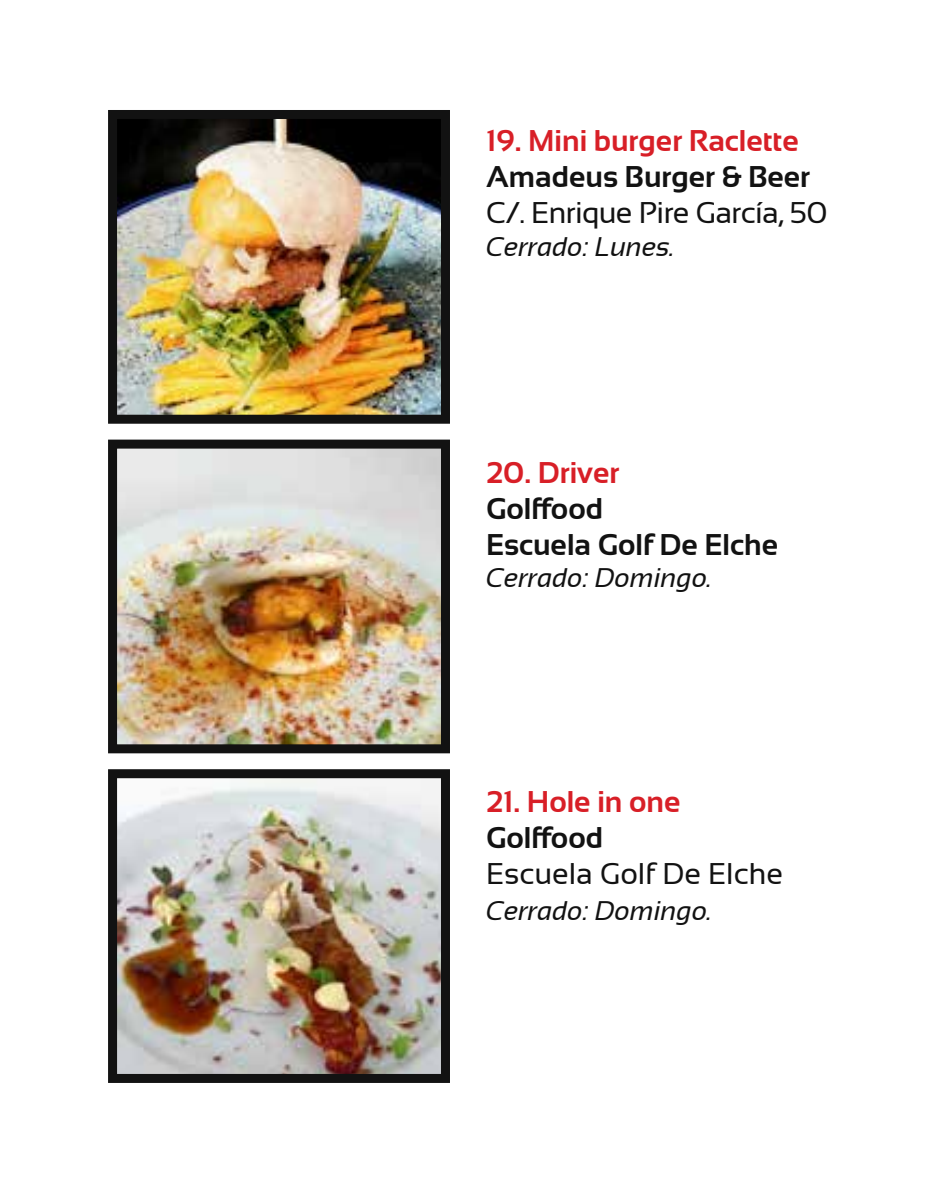
<style>
.page{position:relative;width:936px;height:1191px;background:#fff}
.page>*{position:absolute;margin:0;border:0;box-sizing:border-box;transform-origin:0 0}
.t1{font:700 30px/36px "Sansation";color:#121212}
.t2{font:700 30px "Sansation";color:#d81f27}
.t3{font:30px "Sansation";letter-spacing:-.02em;color:#121212}
.t4{font:30px "Sansation";color:#121212}
.t5{font:italic 27px "Sansation";color:#121212}
</style>
<div class="page">
<img style="left:118px;top:449px;width:322px;height:294px">
<div style="left:108px;top:439px;width:342px;height:314px;border:9px solid #121212"></div>
<img style="left:118px;top:120px;width:322px;height:294px">
<div style="left:108px;top:110px;width:342px;height:314px;border:9px solid #121212"></div>
<img style="left:118px;top:779px;width:322px;height:294px">
<div style="left:108px;top:769px;width:342px;height:314px;border:9px solid #121212"></div>
<p class="t2" style="left:486px;top:124px;width:314px">19. Mini burger Raclette</p>
<p class="t1" style="left:486px;top:159px;width:326px">Amadeus Burger &amp; Beer</p>
<p class="t3" style="left:486px;top:196px;width:343px">C/. Enrique Pire García, 50</p>
<p class="t5" style="left:486px;top:231px;width:190px">Cerrado: Lunes.</p>
<p class="t2" style="left:486px;top:455px;width:135px">20. Driver</p>
<p class="t1" style="left:486px;top:490px;width:293px">Golffood<br>Escuela Golf De Elche</p>
<p class="t5" style="left:486px;top:563px;width:228px">Cerrado: Domingo.</p>
<p class="t2" style="left:486px;top:785px;width:196px">21. Hole in one</p>
<p class="t1" style="left:486px;top:820px;width:119px">Golffood</p>
<p class="t4" style="left:486px;top:857px;width:298px">Escuela Golf De Elche</p>
<p class="t5" style="left:486px;top:896px;width:228px">Cerrado: Domingo.</p>
</div>
